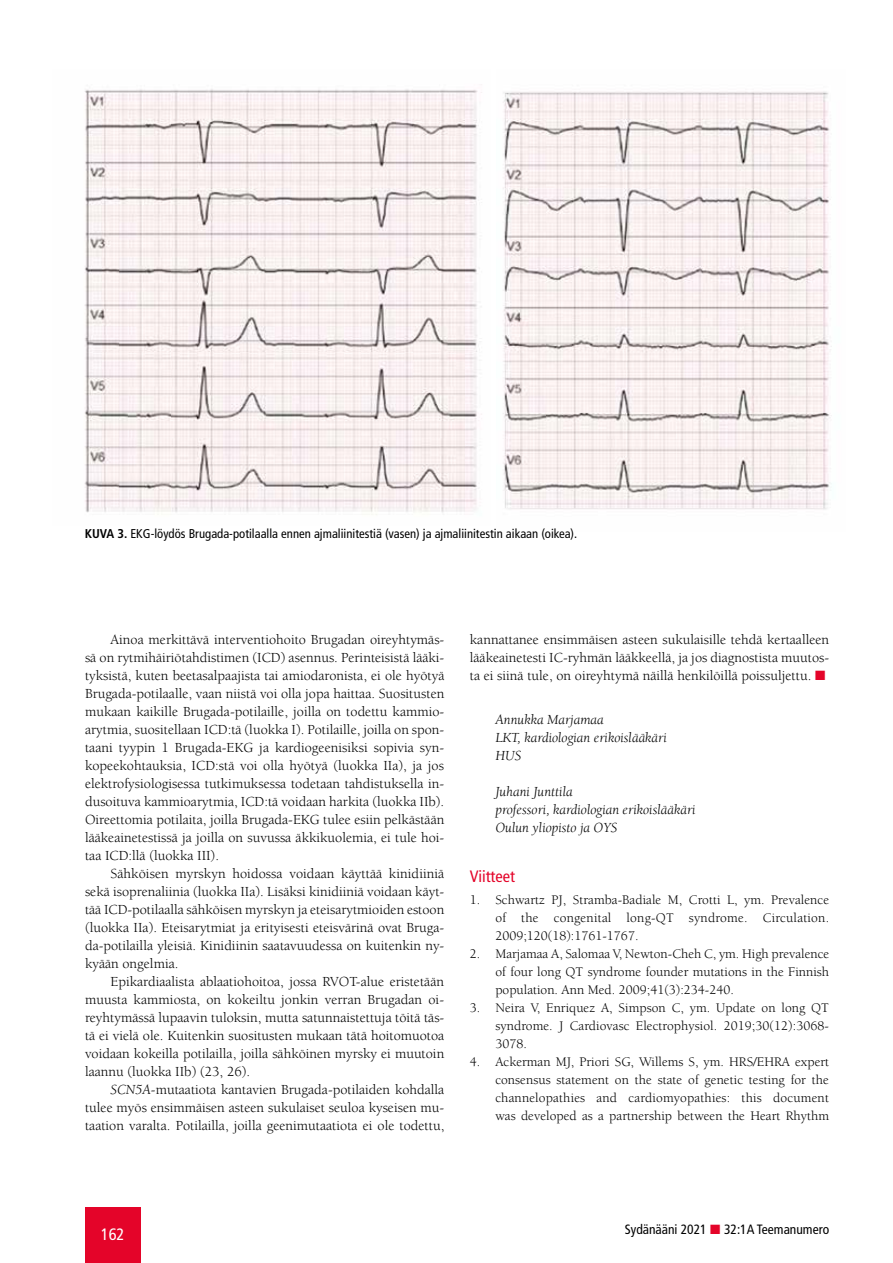
<style>
.page{position:relative;width:893px;height:1263px;background:#fff}
.page>*{position:absolute;margin:0;border:0;box-sizing:border-box;transform-origin:0 0}
.t1{font:condensed 16.5px "Frutiger";color:#e40429}
.t2{font:condensed 16.5px "Frutiger";color:#fff}
.t3{font:14.25px/18px "Berkeley";color:#000;text-align:justify}
.t4{font:italic 14.25px/18px "Berkeley";color:#000}
.t5{font:13.5px/18px "Berkeley";letter-spacing:.005em;color:#000;text-align:justify}
.t6{font:condensed 13.5px "Frutiger";color:#000}
.t7{font:condensed 12.75px "Frutiger";color:#000}
.s1{font-weight:700}
.s2{font-style:italic}
.s3{color:#e40429}
</style>
<div class="page">
<div style="left:85px;top:1208px;width:55px;height:55px;background:#e40429"></div>
<img style="left:84px;top:89px;width:398px;height:426px">
<img style="left:503px;top:91px;width:329px;height:419px">
<p class="t7" style="left:85px;top:526px;width:494px"><span class="s1">KUVA 3.</span> EKG-löydös Brugada-potilaalla ennen ajmaliinitestiä (vasen) ja ajmaliinitestin aikaan (oikea).</p>
<p class="t3" style="left:85px;top:630px;width:361px;text-indent:26px">Ainoa merkittävä interventiohoito Brugadan oireyhtymäs&shy;sä on rytmihäiriötahdistimen (ICD) asennus. Perinteisistä lääki&shy;tyksistä, kuten beetasalpaajista tai amiodaronista, ei ole hyötyä Brugada-potilaalle, vaan niistä voi olla jopa haittaa. Suositusten mukaan kaikille Brugada-potilaille, joilla on todettu kammio&shy;arytmia, suositellaan ICD:tä (luokka I). Potilaille, joilla on spon&shy;taani tyypin 1 Brugada-EKG ja kardiogeenisiksi sopivia syn&shy;kopeekohtauksia, ICD:stä voi olla hyötyä (luokka IIa), ja jos elektrofysiologisessa tutkimuksessa todetaan tahdistuksella in&shy;dusoituva kammioarytmia, ICD:tä voidaan harkita (luokka IIb).<br>Oireettomia potilaita, joilla Brugada-EKG tulee esiin pelkästään lääkeainetestissä ja joilla on suvussa äkkikuolemia, ei tule hoi&shy;taa ICD:llä (luokka III).</p>
<p class="t3" style="left:85px;top:864px;width:361px;text-indent:26px">Sähköisen myrskyn hoidossa voidaan käyttää kinidiiniä sekä isoprenaliinia (luokka IIa). Lisäksi kinidiiniä voidaan käyt&shy;tää ICD-potilaalla sähköisen myrskyn ja eteisarytmioiden estoon (luokka IIa). Eteisarytmiat ja erityisesti eteisvärinä ovat Bruga&shy;da-potilailla yleisiä. Kinidiinin saatavuudessa on kuitenkin ny&shy;kyään ongelmia.</p>
<p class="t3" style="left:85px;top:972px;width:361px;text-indent:26px">Epikardiaalista ablaatiohoitoa, jossa RVOT-alue eristetään muusta kammiosta, on kokeiltu jonkin verran Brugadan oi&shy;reyhtymässä lupaavin tuloksin, mutta satunnaistettuja töitä täs&shy;tä ei vielä ole. Kuitenkin suositusten mukaan tätä hoitomuotoa voidaan kokeilla potilailla, joilla sähköinen myrsky ei muutoin laannu (luokka IIb) (23, 26).</p>
<p class="t3" style="left:85px;top:1080px;width:361px;text-indent:26px"><span class="s2">SCN5A</span>-mutaatiota kantavien Brugada-potilaiden kohdalla tulee myös ensimmäisen asteen sukulaiset seuloa kyseisen mu&shy;taation varalta. Potilailla, joilla geenimutaatiota ei ole todettu,</p>
<p class="t3" style="left:470px;top:630px;width:361px">kannattanee ensimmäisen asteen sukulaisille tehdä kertaalleen lääkeainetesti IC-ryhmän lääkkeellä, ja jos diagnostista muutos&shy;ta ei siinä tule, on oireyhtymä näillä henkilöillä poissuljettu. <span class="s3">■</span></p>
<p class="t4" style="left:495px;top:711px;width:173px">Annukka Marjamaa<br>LKT, kardiologian erikoislääkäri<br>HUS</p>
<p class="t4" style="left:495px;top:783px;width:202px">Juhani Junttila<br>professori, kardiologian erikoislääkäri<br>Oulun yliopisto ja OYS</p>
<p class="t1" style="left:470px;top:866px;width:47px">Viitteet</p>
<p class="t5" style="left:495px;top:891px;width:335px;text-indent:-26px">1. Schwartz PJ, Stramba-Badiale M, Crotti L, ym. Prevalence of the congenital long-QT syndrome. Circulation.<br>2009;120(18):1761-1767.</p>
<p class="t5" style="left:495px;top:945px;width:335px;text-indent:-26px">2. Marjamaa A, Salomaa V, Newton-Cheh C, ym. High prevalence of four long QT syndrome founder mutations in the Finnish population. Ann Med. 2009;41(3):234-240.</p>
<p class="t5" style="left:495px;top:999px;width:335px;text-indent:-26px">3. Neira V, Enriquez A, Simpson C, ym. Update on long QT syndrome. J Cardiovasc Electrophysiol. 2019;30(12):3068- 3078.</p>
<p class="t5" style="left:495px;top:1053px;width:335px;text-indent:-26px">4. Ackerman MJ, Priori SG, Willems S, ym. HRS/EHRA expert consensus statement on the state of genetic testing for the channelopathies and cardiomyopathies: this document was developed as a partnership between the Heart Rhythm</p>
<p class="t2" style="left:101px;top:1225px;width:25px">162</p>
<p class="t6" style="left:625px;top:1221px;width:206px">Sydänääni 2021 <span class="s3">■</span> 32:1A Teemanumero</p>
</div>
